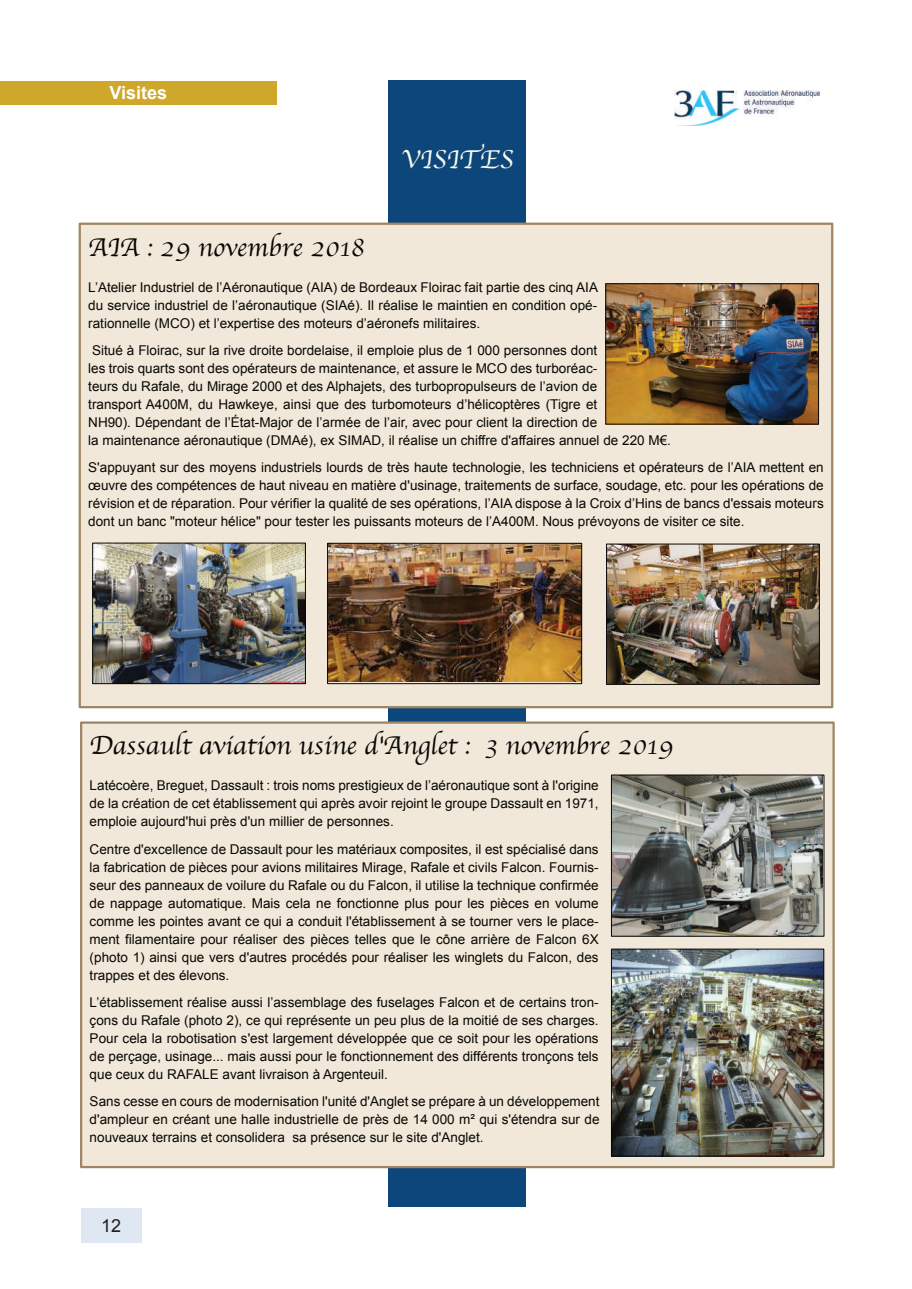
<style>
.page{position:relative;width:912px;height:1289px;background:#fff}
.page>*{position:absolute;margin:0;border:0;box-sizing:border-box;transform-origin:0 0}
.t1{font:27px "Apple Chancery";color:#080704}
.t2{font:27px "Apple Chancery";color:#f9fbec}
.t3{font:700 18px "Arial";color:#fff}
.t4{font:18px "Arial";color:#231f20}
.t5{font:13.5px/18px "Arial";color:#080704;text-align:justify}
</style>
<div class="page">
<div style="left:81px;top:1208px;width:61px;height:35px;background:#dee7f2"></div>
<img style="left:674px;top:90px;width:145px;height:35px">
<div style="left:388px;top:81px;width:138px;height:1126px;background:#0d467a"></div>
<div style="left:80px;top:721px;width:754px;height:447px;background:#f1e8d9;border:2px solid #9e8563"></div>
<img style="left:613px;top:950px;width:208px;height:204px">
<div style="left:611px;top:948px;width:212px;height:208px;border:1px solid #080704"></div>
<img style="left:613px;top:776px;width:209px;height:158px">
<div style="left:611px;top:774px;width:213px;height:162px;border:1px solid #080704"></div>
<div style="left:79px;top:223px;width:754px;height:485px;background:#f1e8d9;border:2px solid #9e8563"></div>
<img style="left:94px;top:544px;width:210px;height:138px">
<div style="left:92px;top:542px;width:214px;height:142px;border:1px solid #080704"></div>
<img style="left:607px;top:285px;width:209px;height:137px">
<div style="left:605px;top:283px;width:213px;height:141px;border:1px solid #080704"></div>
<img style="left:329px;top:545px;width:251px;height:136px">
<div style="left:327px;top:543px;width:255px;height:141px;border:1px solid #080704"></div>
<img style="left:608px;top:545px;width:209px;height:138px">
<div style="left:606px;top:543px;width:213px;height:142px;border:1px solid #080704"></div>
<div style="left:0;top:81px;width:276px;height:23px;background:#cea72b"></div>
<h2 class="t3" style="left:109px;top:86px;width:59px">Visites</h2>
<h1 class="t2" style="left:401px;top:147px;width:113px">VISITES</h1>
<h1 class="t1" style="left:88px;top:234px;width:278px">AIA : 29 novembre 2018</h1>
<p class="t5" style="left:88px;top:279px;width:511px">L’Atelier Industriel de l’Aéronautique (AIA) de Bordeaux Floirac fait partie des cinq AIA du service industriel de l’aéronautique (SIAé). Il réalise le maintien en condition opé&shy;rationnelle (MCO) et l’expertise des moteurs d’aéronefs militaires.</p>
<p class="t5" style="left:88px;top:342px;width:584px;text-align:left">Situé à Floirac, sur la rive droite bordelaise, il emploie plus de 1 000 personnes dont<br>les trois quarts sont des opérateurs de maintenance, et assure le MCO des turboréac-<br>teurs du Rafale, du Mirage 2000 et des Alphajets, des turbopropulseurs de l’avion de<br>transport A400M, du Hawkeye, ainsi que des turbomoteurs d’hélicoptères (Tigre et<br>NH90). Dépendant de l’État-Major de l’armée de l’air, avec pour client la direction de<br>la maintenance aéronautique (DMAé), ex SIMAD, il réalise un chiffre d'affaires annuel de 220 M€.</p>
<p class="t5" style="left:88px;top:459px;width:736px">S'appuyant sur des moyens industriels lourds de très haute technologie, les techniciens et opérateurs de l’AIA mettent en œuvre des compétences de haut niveau en matière d'usinage, traitements de surface, soudage, etc. pour les opérations de révision et de réparation. Pour vérifier la qualité de ses opérations, l’AIA dispose à la Croix d’Hins de bancs d'essais moteurs dont un banc "moteur hélice" pour tester les puissants moteurs de l’A400M. Nous prévoyons de visiter ce site.</p>
<h1 class="t1" style="left:90px;top:733px;width:585px">Dassault aviation usine d'Anglet : 3 novembre 2019</h1>
<p class="t5" style="left:90px;top:778px;width:510px">Latécoère, Breguet, Dassault : trois noms prestigieux de l’aéronautique sont à l'origine de la création de cet établissement qui après avoir rejoint le groupe Dassault en 1971, emploie aujourd'hui près d'un millier de personnes.</p>
<p class="t5" style="left:90px;top:841px;width:510px">Centre d'excellence de Dassault pour les matériaux composites, il est spécialisé dans la fabrication de pièces pour avions militaires Mirage, Rafale et civils Falcon. Fournis&shy;seur des panneaux de voilure du Rafale ou du Falcon, il utilise la technique confirmée de nappage automatique. Mais cela ne fonctionne plus pour les pièces en volume comme les pointes avant ce qui a conduit l'établissement à se tourner vers le place&shy;ment filamentaire pour réaliser des pièces telles que le cône arrière de Falcon 6X (photo 1) ainsi que vers d'autres procédés pour réaliser les winglets du Falcon, des trappes et des élevons.</p>
<p class="t5" style="left:90px;top:994px;width:510px">L’établissement réalise aussi l’assemblage des fuselages Falcon et de certains tron&shy;çons du Rafale (photo 2), ce qui représente un peu plus de la moitié de ses charges.<br>Pour cela la robotisation s'est largement développée que ce soit pour les opérations de perçage, usinage... mais aussi pour le fonctionnement des différents tronçons tels que ceux du RAFALE avant livraison à Argenteuil.</p>
<p class="t5" style="left:90px;top:1093px;width:511px">Sans cesse en cours de modernisation l'unité d'Anglet se prépare à un développement d'ampleur en créant une halle industrielle de près de 14 000 m² qui s'étendra sur de nouveaux terrains et consolidera sa présence sur le site d'Anglet.</p>
<h2 class="t4" style="left:101px;top:1218px;width:22px">12</h2>
</div>
